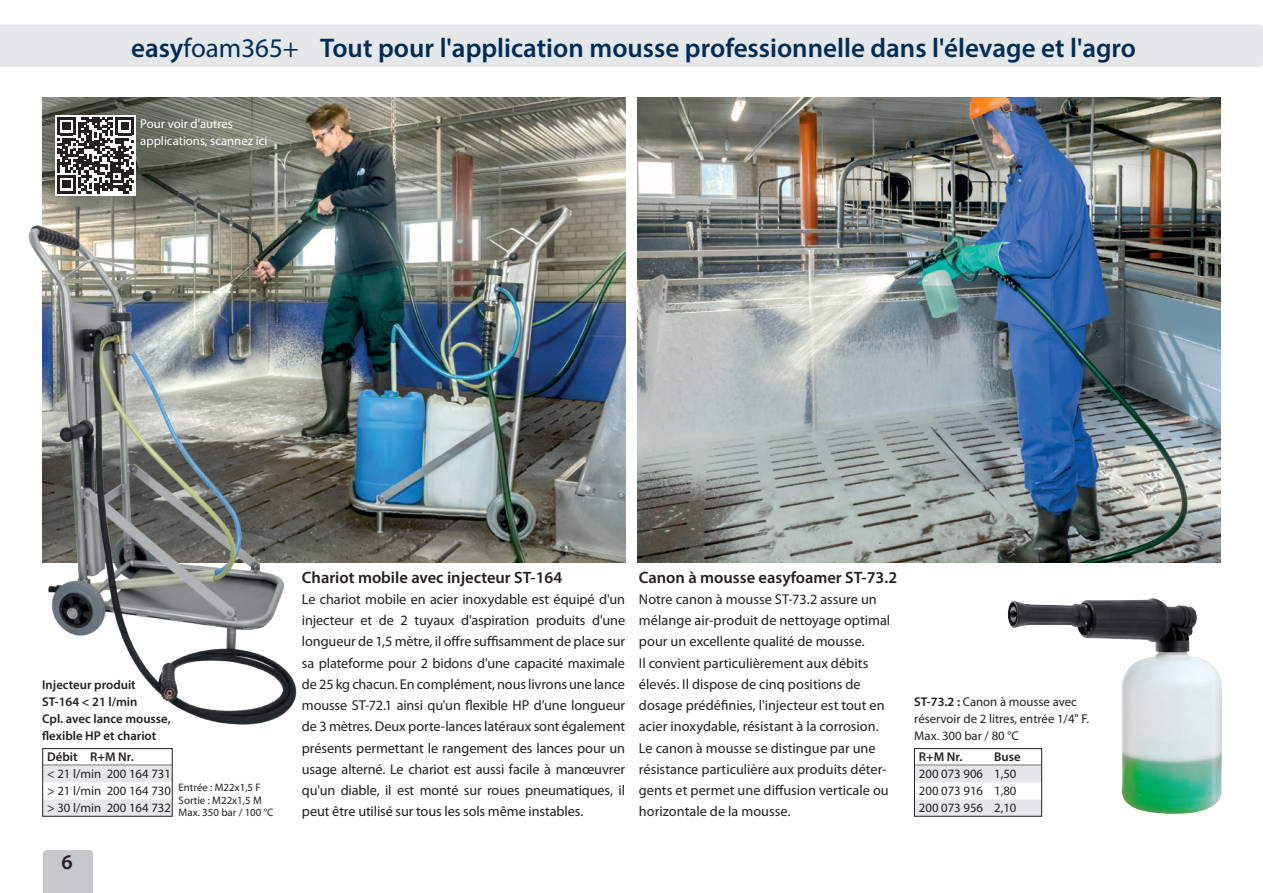
<style>
.page{position:relative;width:1263px;height:893px;background:#fff}
.page>*{position:absolute;margin:0;border:0;box-sizing:border-box;transform-origin:0 0}
.t1{font:600 27px "Myriad Pro";color:#002d56}
.t2{font:600 21px "Myriad Pro";color:#231f20}
.t3{font:600 16.5px "Myriad Pro";color:#231f20}
.t4{font:14.25px/21.3px "Myriad Pro";color:#231f20}
.t5{font:12.75px/17px "Myriad Pro";color:#231f20;text-align:justify}
.t6{font:600 12.75px/17px "Myriad Pro";color:#231f20}
.t7{font:12.75px/17px "Myriad Pro";color:#fff}
.t8{font:10.95px/12.8px "Myriad Pro";color:#231f20}
.s1{font-weight:400}
.s2{font-weight:600}
</style>
<div class="page">
<div style="left:43px;top:850px;width:50px;height:43px;background:#c7c8ca"></div>
<div style="left:0;top:24px;width:1263px;height:43px;background:#e6e7e9"></div>
<img style="left:638px;top:98px;width:582px;height:464px">
<div style="left:43px;top:765px;width:129px;height:17px;background:#e6e7e9"></div>
<div style="left:43px;top:799px;width:129px;height:17px;background:#e6e7e9"></div>
<div style="left:43px;top:748px;width:129px;height:68px;border:1px solid #231f20"></div>
<img style="left:43px;top:98px;width:582px;height:464px">
<img style="left:1008px;top:598px;width:214px;height:216px">
<div style="left:915px;top:765px;width:126px;height:17px;background:#e6e7e9"></div>
<div style="left:915px;top:799px;width:126px;height:17px;background:#e6e7e9"></div>
<div style="left:914px;top:748px;width:128px;height:68px;border:1px solid #231f20"></div>
<img style="left:28px;top:208px;width:280px;height:517px">
<div style="left:55px;top:115px;width:81px;height:81px;background:#fff"></div>
<svg style="left:57px;top:117px;width:77px;height:77px"></svg>
<h1 class="t1" style="left:131px;top:31px;width:1006px">easy<span class="s1">foam365+</span> Tout pour l'application mousse professionnelle dans l'élevage et l'agro</h1>
<p class="t7" style="left:140px;top:115px;width:129px">Pour voir d'autres applications, scannez ici</p>
<p class="t6" style="left:42px;top:676px;width:130px">Injecteur produit<br>ST-164 &lt; 21 l/min<br>Cpl. avec lance mousse, flexible HP et chariot</p>
<p class="t6" style="left:47px;top:748px;width:88px">Débit R+M Nr.</p>
<p class="t5" style="left:47px;top:766px;width:125px">&lt; 21 l/min 200 164 731 &gt; 21 l/min 200 164 730 &gt; 30 l/min 200 164 732</p>
<p class="t8" style="left:179px;top:781px;width:96px">Entrée : M22x1,5 F<br>Sortie : M22x1,5 M<br>Max. 350 bar / 100 °C</p>
<h2 class="t2" style="left:61px;top:848px;width:13px">6</h2>
<p class="t3" style="left:302px;top:566px;width:262px">Chariot mobile avec injecteur ST-164</p>
<p class="t3" style="left:639px;top:566px;width:260px">Canon à mousse easyfoamer ST-73.2</p>
<p class="t4" style="left:639px;top:589px;width:253px">Notre canon à mousse ST-73.2 assure un mélange air-produit de nettoyage optimal pour un excellente qualité de mousse.<br>Il convient particulièrement aux débits élevés. Il dispose de cinq positions de dosage prédéfinies, l'injecteur est tout en acier inoxydable, résistant à la corrosion.<br>Le canon à mousse se distingue par une résistance particulière aux produits déter&shy;gents et permet une diffusion verticale ou horizontale de la mousse.</p>
<p class="t4" style="left:302px;top:589px;width:325px;text-align:justify">Le chariot mobile en acier inoxydable est équipé d'un injecteur et de 2 tuyaux d'aspiration produits d'une longueur de 1,5 mètre, il offre suffisamment de place sur sa plateforme pour 2 bidons d'une capacité maximale de 25 kg chacun. En complément, nous livrons une lance mousse ST-72.1 ainsi qu'un flexible HP d’une longueur de 3 mètres. Deux porte-lances latéraux sont également présents permettant le rangement des lances pour un usage alterné. Le chariot est aussi facile à manœuvrer qu'un diable, il est monté sur roues pneumatiques, il peut être utilisé sur tous les sols même instables.</p>
<p class="t5" style="left:914px;top:693px;width:176px;text-align:left"><span class="s2">ST-73.2 :</span> Canon à mousse avec réservoir de 2 litres, entrée 1/4" F.<br>Max. 300 bar / 80 °C</p>
<p class="t6" style="left:919px;top:748px;width:45px">R+M Nr.</p>
<p class="t6" style="left:994px;top:748px;width:28px">Buse</p>
<p class="t5" style="left:919px;top:766px;width:99px">200 073 906 1,50<br>200 073 916 1,80<br>200 073 956 2,10</p>
</div>
